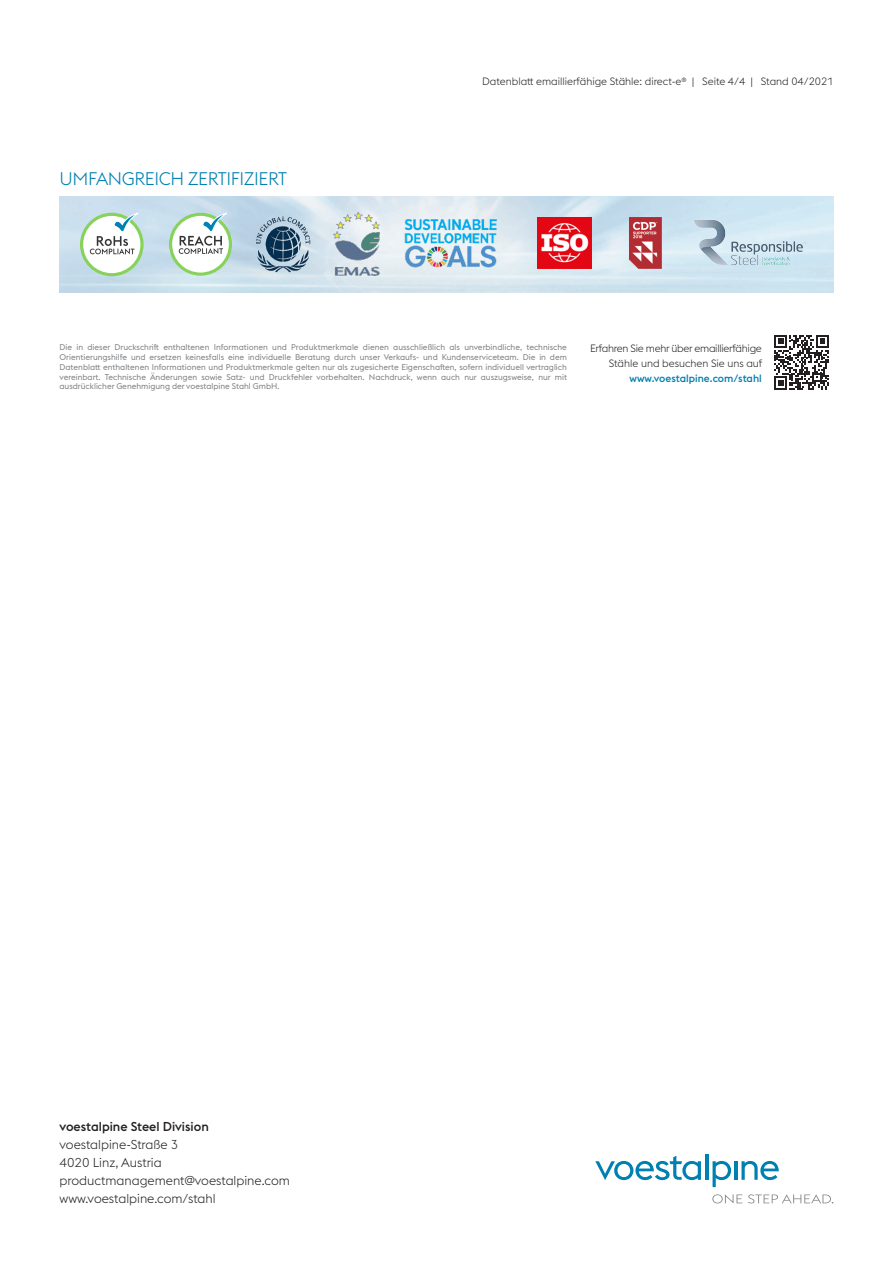
<style>
.page{position:relative;width:893px;height:1263px;background:#fff}
.page>*{position:absolute;margin:0;border:0;box-sizing:border-box;transform-origin:0 0}
.t1{font:300 18px "voestalpine";letter-spacing:-.02em;color:#007fb1}
.t2{font:300 12.75px/18px "voestalpine";color:#231f20}
.t3{font:500 12.75px "voestalpine";color:#231f20}
.t4{font:300 10.5px "voestalpine";color:#231f20}
.t5{font:300 10.5px/15px "voestalpine";letter-spacing:-.025em;color:#231f20;text-align:right}
.t6{font:500 10.5px "voestalpine";color:#007fb1}
.t7{font:8.25px/9.9px "voestalpine";color:#808285;text-align:justify}
</style>
<div class="page">
<svg style="left:595px;top:1156px;width:106px;height:24px"></svg>
<hr style="left:705px;top:1154px;width:3px;height:26px;background:#007fb1">
<svg style="left:713px;top:1161px;width:18px;height:26px"></svg>
<hr style="left:734px;top:1161px;width:3px;height:19px;background:#007fb1">
<svg style="left:741px;top:1161px;width:38px;height:19px"></svg>
<svg style="left:712px;top:1194px;width:30px;height:9px"></svg>
<svg style="left:748px;top:1194px;width:85px;height:9px"></svg>
<svg style="left:774px;top:335px;width:55px;height:55px"></svg>
<img style="left:60px;top:196px;width:773px;height:96px">
<img style="left:537px;top:218px;width:55px;height:50px">
<img style="left:629px;top:218px;width:32px;height:50px">
<img style="left:684px;top:219px;width:132px;height:47px">
<img style="left:402px;top:218px;width:98px;height:50px">
<svg style="left:82px;top:214px;width:60px;height:61px"></svg>
<div style="left:80px;top:213px;width:64px;height:63px;border:3px solid #87d25a;border-radius:50%"></div>
<svg style="left:90px;top:210px;width:55px;height:44px"></svg>
<div style="left:171px;top:214px;width:59px;height:60px;background:#fff;border-radius:50%"></div>
<div style="left:169px;top:213px;width:63px;height:63px;border:3px solid #87d25a;border-radius:50%"></div>
<svg style="left:179px;top:213px;width:53px;height:41px"></svg>
<img style="left:254px;top:213px;width:58px;height:60px">
<img style="left:334px;top:213px;width:45px;height:63px">
<h1 class="t1" style="left:60px;top:168px;width:229px">UMFANGREICH ZERTIFIZIERT</h1>
<p class="t4" style="left:482px;top:75px;width:353px">Datenblatt emaillierfähige Stähle: direct-e<sup>®</sup> | Seite 4/4 | Stand 04/2021</p>
<p class="t7" style="left:60px;top:342px;width:509px">Die in dieser Druckschrift enthaltenen Informationen und Produktmerkmale dienen ausschließlich als unverbindliche, technische Orientierungshilfe und ersetzen keinesfalls eine individuelle Beratung durch unser Verkaufs- und Kundenserviceteam. Die in dem Datenblatt enthaltenen Informationen und Produktmerkmale gelten nur als zugesicherte Eigenschaften, sofern individuell vertraglich vereinbart. Technische Änderungen sowie Satz- und Druckfehler vorbehalten. Nachdruck, wenn auch nur auszugsweise, nur mit ausdrücklicher Genehmigung der voestalpine Stahl GmbH.</p>
<p class="t5" style="left:590px;top:340px;width:174px">Erfahren Sie mehr über emaillierfähige<br>Stähle und besuchen Sie uns auf</p>
<p class="t6" style="left:630px;top:372px;width:134px">www.voestalpine.com/stahl</p>
<h2 class="t3" style="left:60px;top:1119px;width:151px">voestalpine Steel Division</h2>
<h2 class="t2" style="left:60px;top:1136px;width:232px">voestalpine-Straße 3<br>4020 Linz, Austria productmanagement@voestalpine.com www.voestalpine.com/stahl</h2>
</div>
